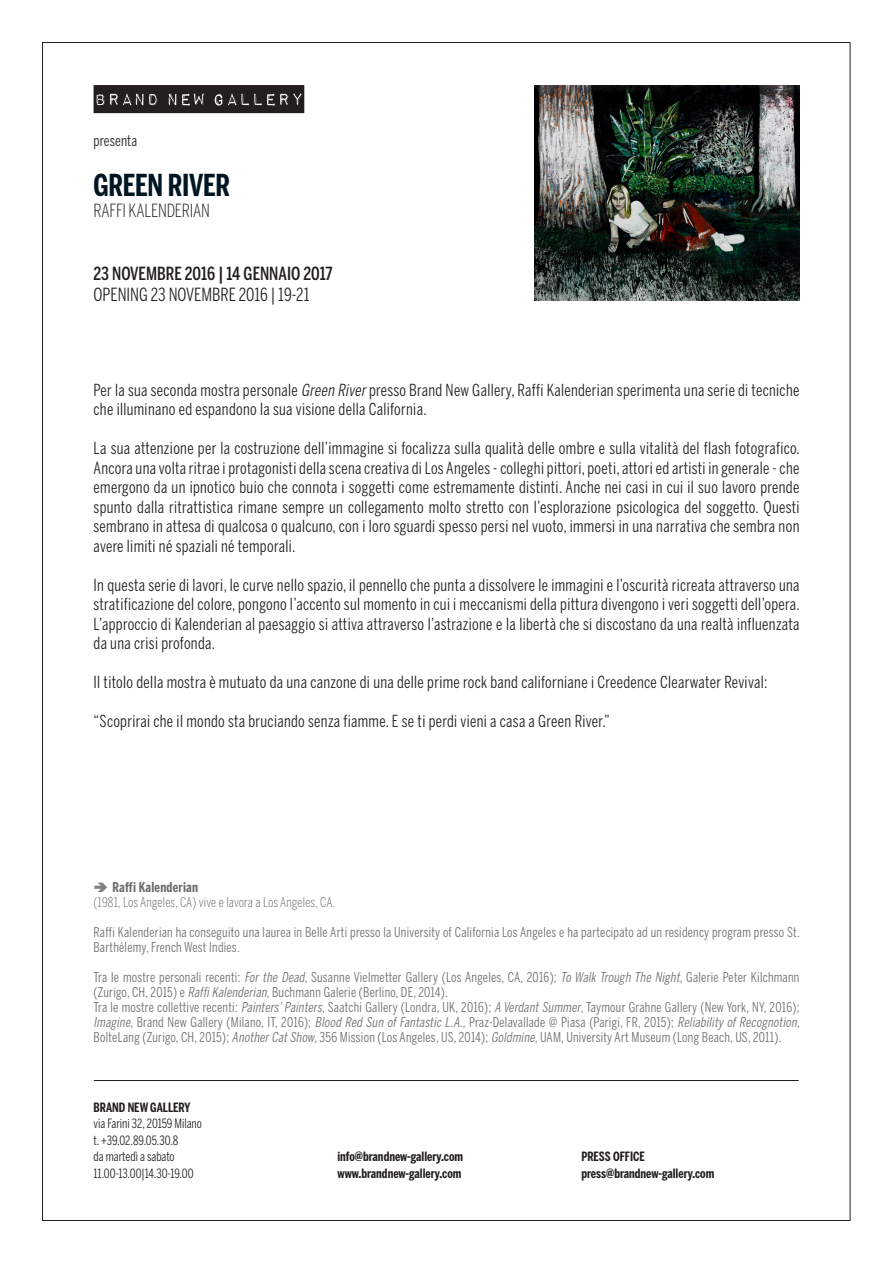
<style>
.page{position:relative;width:893px;height:1263px;background:#fff}
.page>*{position:absolute;margin:0;border:0;box-sizing:border-box;transform-origin:0 0}
.Paragrafo_base{font:700 30px "Benton Sans Comp";letter-spacing:-.01em;color:#011622}
.t1{font:500 18px "Benton Sans Comp";color:#231f20}
.t2{font:18px "Benton Sans Comp";color:#231f20}
.Paragrafo_base-2{font:300 18px "Benton Sans Comp";letter-spacing:-.01em;color:#231f20}
.t3{font:16.5px/19.5px "Benton Sans Comp";letter-spacing:.02em;color:#231f20;text-align:justify}
.t4{font:15px "Benton Sans Comp";letter-spacing:.005em;color:#231f20}
.t5{font:13.5px/15px "Benton Sans Comp";letter-spacing:.02em;color:#6c6d70}
.t6{font:300 13.5px "Benton Sans Comp";letter-spacing:.015em;color:#6c6d70}
.t7{font:700 13.5px "Benton Sans Comp";letter-spacing:.015em;color:#6c6d70}
.t8{font:700 12.75px "Benton Sans Comp";color:#231f20}
.t9{font:12.75px "Benton Sans Comp";color:#231f20}
.s1{font-style:italic}
</style>
<div class="page">
<hr style="left:94px;top:1080px;width:705px;height:1px;background:#231f20">
<svg style="left:94px;top:85px;width:210px;height:28px;background:#353132"></svg>
<img style="left:534px;top:85px;width:265px;height:216px">
<p class="t4" style="left:94px;top:132px;width:45px">presenta</p>
<p class="Paragrafo_base" style="left:94px;top:167px;width:138px">GREEN RIVER</p>
<p class="Paragrafo_base-2" style="left:94px;top:200px;width:118px">RAFFI KALENDERIAN</p>
<p class="t1" style="left:94px;top:263px;width:240px">23 NOVEMBRE 2016 | 14 GENNAIO 2017</p>
<p class="t2" style="left:94px;top:284px;width:217px">OPENING 23 NOVEMBRE 2016 | 19-21</p>
<p class="t3" style="left:94px;top:380px;width:707px">Per la sua seconda mostra personale <span class="s1">Green River</span>presso Brand New Gallery, Raffi Kalenderian sperimenta una serie di tecniche che illuminano ed espandono la sua visione della California.</p>
<p class="t3" style="left:94px;top:438px;width:708px">La sua attenzione per la costruzione dell’immagine si focalizza sulla qualità delle ombre e sulla vitalità del flash fotografico.<br>Ancora una volta ritrae i protagonisti della scena creativa di Los Angeles - colleghi pittori, poeti, attori ed artisti in generale - che emergono da un ipnotico buio che connota i soggetti come estremamente distinti. Anche nei casi in cui il suo lavoro prende spunto dalla ritrattistica rimane sempre un collegamento molto stretto con l’esplorazione psicologica del soggetto. Questi sembrano in attesa di qualcosa o qualcuno, con i loro sguardi spesso persi nel vuoto, immersi in una narrativa che sembra non avere limiti né spaziali né temporali.</p>
<p class="t3" style="left:94px;top:575px;width:708px">In questa serie di lavori, le curve nello spazio, il pennello che punta a dissolvere le immagini e l’oscurità ricreata attraverso una stratificazione del colore, pongono l’accento sul momento in cui i meccanismi della pittura divengono i veri soggetti dell’opera.<br>L’approccio di Kalenderian al paesaggio si attiva attraverso l’astrazione e la libertà che si discostano da una realtà influenzata da una crisi profonda.</p>
<p class="t3" style="left:94px;top:672px;width:675px">Il titolo della mostra è mutuato da una canzone di una delle prime rock band californiane i Creedence Clearwater Revival:</p>
<p class="t3" style="left:94px;top:711px;width:518px">“Scoprirai che il mondo sta bruciando senza fiamme. E se ti perdi vieni a casa a Green River.”</p>
<p class="t7" style="left:112px;top:879px;width:87px">Raffi Kalenderian</p>
<p class="t6" style="left:94px;top:895px;width:243px">(1981, Los Angeles, CA) vive e lavora a Los Angeles, CA.</p>
<p class="t5" style="left:94px;top:925px;width:708px">Raffi Kalenderian ha conseguito una laurea in Belle Arti presso la University of California Los Angeles e ha partecipato ad un residency program presso St.<br>Barthélemy, French West Indies.</p>
<p class="t5" style="left:94px;top:970px;width:707px">Tra le mostre personali recenti: <span class="s1">For the Dead</span>, Susanne Vielmetter Gallery (Los Angeles, CA, 2016); <span class="s1">To Walk Trough The Night</span>, Galerie Peter Kilchmann (Zurigo, CH, 2015) e <span class="s1">RaffiKalenderian</span>, Buchmann Galerie (Berlino, DE, 2014).</p>
<p class="t5" style="left:94px;top:1000px;width:708px;text-align:justify">Tra le mostre collettive recenti: <span class="s1">Painters’Painters</span>, Saatchi Gallery (Londra, UK, 2016); <span class="s1">A VerdantSummer</span>, Taymour Grahne Gallery (New York, NY, 2016); <span class="s1">Imagine</span>, Brand New Gallery (Milano, IT, 2016); <span class="s1">Blood Red Sun of Fantastic L.A.</span>, Praz-Delavallade @ Piasa (Parigi, FR, 2015); <span class="s1">Reliability of Recognotion</span>, BolteLang (Zurigo, CH, 2015); <span class="s1">AnotherCatShow</span>, 356 Mission (Los Angeles, US, 2014); <span class="s1">Goldmine</span>, UAM, University Art Museum (Long Beach, US, 2011).</p>
<p class="t8" style="left:94px;top:1100px;width:98px">BRAND NEW GALLERY</p>
<p class="t9" style="left:94px;top:1116px;width:110px">via Farini 32, 20159 Milano</p>
<p class="t9" style="left:94px;top:1133px;width:86px">t. +39.02.89.05.30.8</p>
<p class="t9" style="left:94px;top:1149px;width:83px">da martedì a sabato</p>
<p class="t9" style="left:94px;top:1166px;width:102px">11.00-13.00|14.30-19.00</p>
<p class="t8" style="left:337px;top:1149px;width:127px">info@brandnew-gallery.com</p>
<p class="t8" style="left:337px;top:1166px;width:125px">www.brandnew-gallery.com</p>
<p class="t8" style="left:581px;top:1149px;width:65px">PRESS OFFICE</p>
<p class="t8" style="left:581px;top:1166px;width:134px">press@brandnew-gallery.com</p>
</div>
